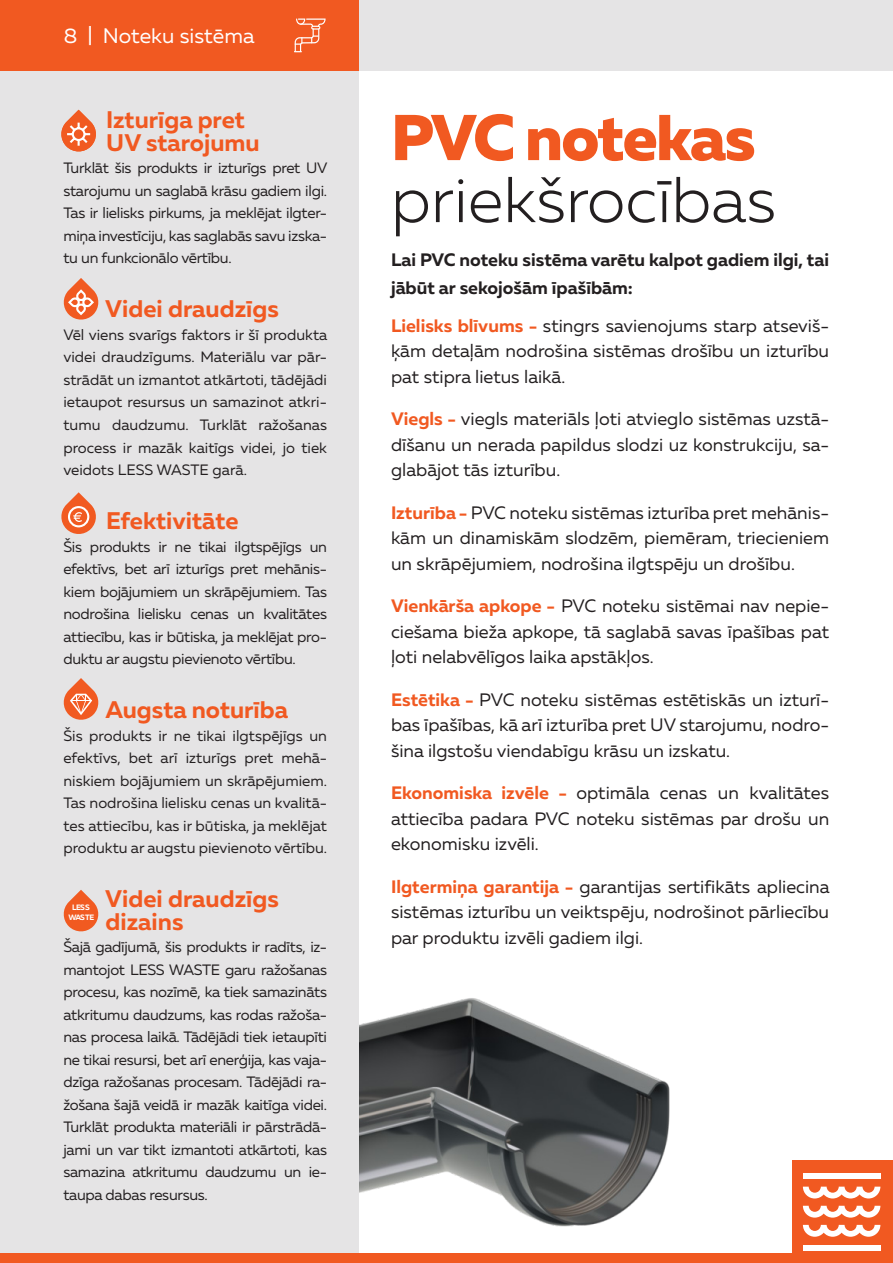
<style>
.page{position:relative;width:893px;height:1263px;background:#fff}
.page>*{position:absolute;margin:0;border:0;box-sizing:border-box;transform-origin:0 0}
.t1{font:300 64.5px "Muller";color:#231f20}
.t2{font:800 64.5px "Muller";letter-spacing:-.035em;color:#f15921}
.t3{font:700 24px "Muller";color:#f15921}
.t4{font:21px "Muller";color:#fff}
.t5{font:18px/25.5px "Muller";color:#231f20;text-align:justify}
.t6{font:700 18px/28.5px "Muller";color:#231f20}
.t7{font:15px/22.5px "Muller";letter-spacing:-.02em;color:#231f20;text-align:justify}
.t8{font:700 7.8px/9.8px "Muller";letter-spacing:-.065em;color:#fff;text-align:center}
.s1{font-weight:700;color:#f15921}
</style>
<div class="page">
<img style="left:358px;top:952px;width:312px;height:301px">
<div style="left:0;top:64px;width:358px;height:1199px;background:#e5e4e5"></div>
<div style="left:0;top:1253px;width:893px;height:10px;background:#f15921"></div>
<div style="left:0;top:0;width:893px;height:70px;background:#e5e4e5"></div>
<div style="left:0;top:0;width:358px;height:70px;background:#f15921"></div>
<svg style="left:61px;top:110px;width:35px;height:41px"></svg>
<svg style="left:64px;top:278px;width:34px;height:42px"></svg>
<svg style="left:61px;top:492px;width:35px;height:42px"></svg>
<svg style="left:64px;top:678px;width:34px;height:42px"></svg>
<svg style="left:64px;top:890px;width:34px;height:41px"></svg>
<svg style="left:294px;top:19px;width:32px;height:33px"></svg>
<div style="left:792px;top:1160px;width:101px;height:103px;background:#f15921"></div>
<div style="left:803px;top:1244px;width:77px;height:6px;background:#fff"></div>
<div style="left:803px;top:1173px;width:77px;height:6px;background:#fff"></div>
<svg style="left:803px;top:1186px;width:77px;height:12px"></svg>
<svg style="left:803px;top:1225px;width:77px;height:12px"></svg>
<svg style="left:803px;top:1206px;width:77px;height:11px"></svg>
<p class="t4" style="left:64px;top:23px;width:192px">8 | Noteku sistēma</p>
<p class="t3" style="left:106px;top:105px;width:140px">Izturīga pret</p>
<p class="t3" style="left:106px;top:128px;width:155px">UV starojumu</p>
<p class="t7" style="left:63px;top:157px;width:266px">Turklāt šis produkts ir izturīgs pret UV starojumu un saglabā krāsu gadiem ilgi.<br>Tas ir lielisks pirkums, ja meklējat ilgter&shy;miņa investīciju, kas saglabās savu izska&shy;tu un funkcionālo vērtību.</p>
<p class="t3" style="left:105px;top:294px;width:175px">Videi draudzīgs</p>
<p class="t7" style="left:63px;top:323px;width:265px">Vēl viens svarīgs faktors ir šī produkta videi draudzīgums. Materiālu var pār&shy;strādāt un izmantot atkārtoti, tādējādi ietaupot resursus un samazinot atkri&shy;tumu daudzumu. Turklāt ražošanas process ir mazāk kaitīgs videi, jo tiek veidots LESS WASTE garā.</p>
<p class="t3" style="left:106px;top:506px;width:134px">Efektivitāte</p>
<p class="t7" style="left:63px;top:535px;width:265px">Šis produkts ir ne tikai ilgtspējīgs un efektīvs, bet arī izturīgs pret mehānis&shy;kiem bojājumiem un skrāpējumiem. Tas nodrošina lielisku cenas un kvalitātes attiecību, kas ir būtiska, ja meklējat pro&shy;duktu ar augstu pievienoto vērtību.</p>
<p class="t3" style="left:105px;top:695px;width:184px">Augsta noturība</p>
<p class="t7" style="left:63px;top:724px;width:265px">Šis produkts ir ne tikai ilgtspējīgs un efektīvs, bet arī izturīgs pret mehā&shy;niskiem bojājumiem un skrāpējumiem.<br>Tas nodrošina lielisku cenas un kvalitā&shy;tes attiecību, kas ir būtiska, ja meklējat produktu ar augstu pievienoto vērtību.</p>
<p class="t3" style="left:105px;top:884px;width:175px">Videi draudzīgs</p>
<p class="t3" style="left:106px;top:906px;width:79px">dizains</p>
<p class="t7" style="left:63px;top:935px;width:265px">Šajā gadījumā, šis produkts ir radīts, iz&shy;mantojot LESS WASTE garu ražošanas procesu, kas nozīmē, ka tiek samazināts atkritumu daudzums, kas rodas ražoša&shy;nas procesa laikā. Tādējādi tiek ietaupīti ne tikai resursi, bet arī enerģija, kas vaja&shy;dzīga ražošanas procesam. Tādējādi ra&shy;žošana šajā veidā ir mazāk kaitīga videi.<br>Turklāt produkta materiāli ir pārstrādā&shy;jami un var tikt izmantoti atkārtoti, kas samazina atkritumu daudzumu un ie&shy;taupa dabas resursus.</p>
<p class="t8" style="left:68px;top:903px;width:27px">LESS<br>WASTE</p>
<p class="t2" style="left:391px;top:97px;width:366px">PVC notekas</p>
<p class="t1" style="left:391px;top:161px;width:387px">priekšrocības</p>
<p class="t6" style="left:391px;top:245px;width:440px">Lai PVC noteku sistēma varētu kalpot gadiem ilgi, tai jābūt ar sekojošām īpašībām:</p>
<p class="t5" style="left:391px;top:312px;width:440px"><span class="s1">Lielisks blīvums -</span> stingrs savienojums starp atseviš&shy;ķām detaļām nodrošina sistēmas drošību un izturību pat stipra lietus laikā.</p>
<p class="t5" style="left:391px;top:406px;width:440px"><span class="s1">Viegls -</span> viegls materiāls ļoti atvieglo sistēmas uzstā&shy;dīšanu un nerada papildus slodzi uz konstrukciju, sa&shy;glabājot tās izturību.</p>
<p class="t5" style="left:391px;top:499px;width:440px"><span class="s1">Izturība -</span> PVC noteku sistēmas izturība pret mehānis&shy;kām un dinamiskām slodzēm, piemēram, triecieniem un skrāpējumiem, nodrošina ilgtspēju un drošību.</p>
<p class="t5" style="left:391px;top:593px;width:440px"><span class="s1">Vienkārša apkope -</span> PVC noteku sistēmai nav nepie&shy;ciešama bieža apkope, tā saglabā savas īpašības pat ļoti nelabvēlīgos laika apstākļos.</p>
<p class="t5" style="left:391px;top:686px;width:440px"><span class="s1">Estētika -</span> PVC noteku sistēmas estētiskās un izturī&shy;bas īpašības, kā arī izturība pret UV starojumu, nodro&shy;šina ilgstošu viendabīgu krāsu un izskatu.</p>
<p class="t5" style="left:391px;top:780px;width:440px"><span class="s1">Ekonomiska izvēle -</span> optimāla cenas un kvalitātes attiecība padara PVC noteku sistēmas par drošu un ekonomisku izvēli.</p>
<p class="t5" style="left:391px;top:873px;width:440px"><span class="s1">Ilgtermiņa garantija -</span> garantijas sertifikāts apliecina sistēmas izturību un veiktspēju, nodrošinot pārliecību par produktu izvēli gadiem ilgi.</p>
</div>
